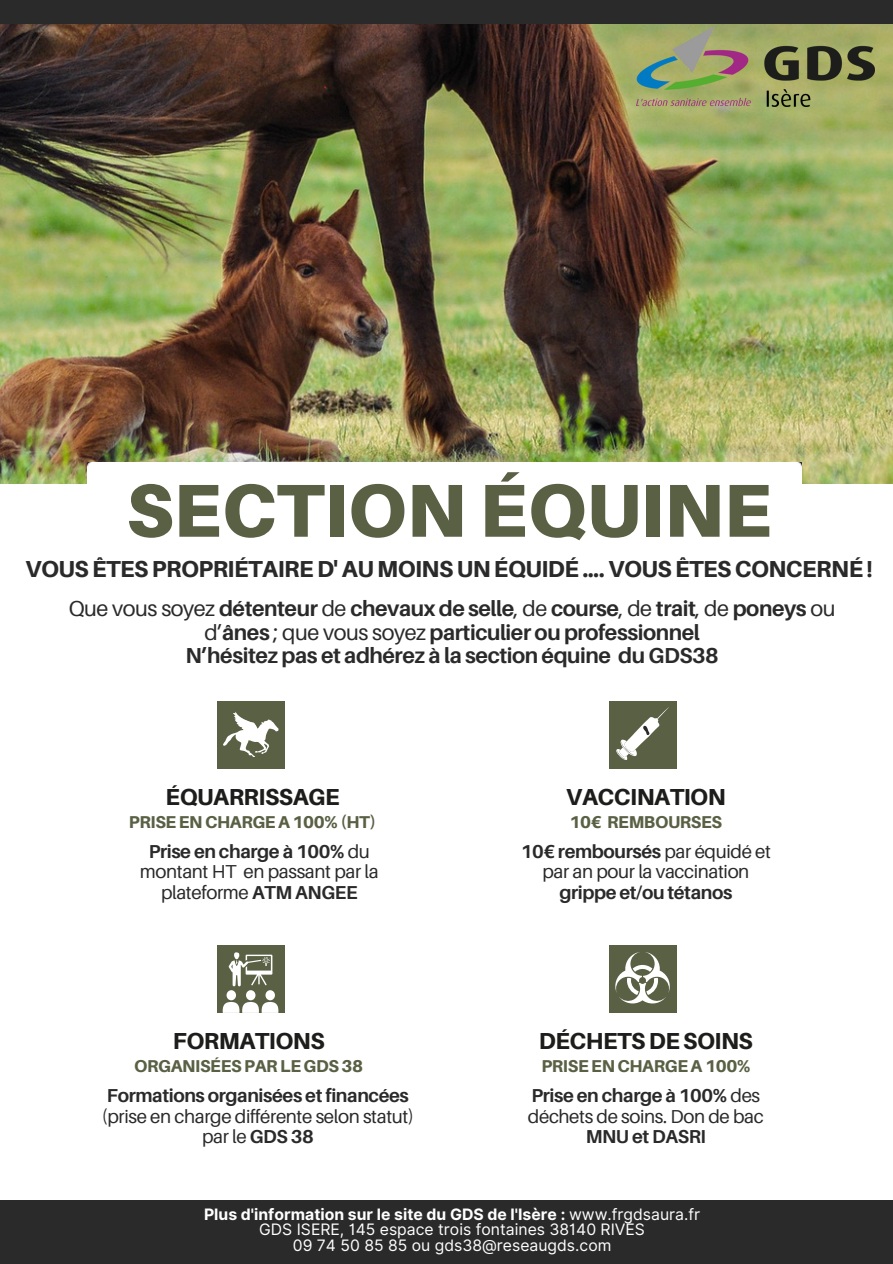
<style>
.page{position:relative;width:893px;height:1264px;background:#fff}
.page>*{position:absolute;margin:0;border:0;box-sizing:border-box;transform-origin:0 0}
.t1{font:900 75px "Aileron";color:#596044}
.t2{font:800 23.1px "Aileron";letter-spacing:-.02em;color:#2a2a2a}
.t3{font:800 23.1px "Aileron";letter-spacing:-.02em;color:#1d1d1b}
.t4{font:700 21.6px/23.7px "Aileron";letter-spacing:-.02em;color:#2a2a2a;text-align:center}
.t5{font:18.75px/20.2px "Aileron";letter-spacing:-.02em;color:#2a2a2a;text-align:center}
.t6{font:700 18.75px/20.2px "Aileron";letter-spacing:-.02em;color:#2a2a2a;text-align:center}
.t7{font:800 17.1px "Aileron";letter-spacing:-.02em;color:#596044}
.t8{font:15.75px "Inter";color:#fff}
.t9{font:700 15.75px "Inter";color:#fff}
.s1{font-weight:400}
.s2{font-weight:700}
</style>
<div class="page">
<img style="left:0;top:23px;width:892px;height:460px">
<div style="left:0;top:0;width:892px;height:23px;background:#2a2a2a"></div>
<img style="left:88px;top:462px;width:713px;height:21px">
<div style="left:217px;top:701px;width:68px;height:67px;background:#596044"></div>
<svg style="left:223px;top:712px;width:55px;height:44px"></svg>
<div style="left:608px;top:701px;width:68px;height:67px;background:#596044"></div>
<svg style="left:616px;top:708px;width:52px;height:52px"></svg>
<div style="left:217px;top:944px;width:68px;height:68px;background:#596044"></div>
<div style="left:246px;top:990px;width:9px;height:10px;background:#fff;border-radius:50%"></div>
<div style="left:226px;top:990px;width:10px;height:10px;background:#fff;border-radius:50%"></div>
<svg style="left:222px;top:1002px;width:56px;height:10px"></svg>
<div style="left:265px;top:990px;width:10px;height:10px;background:#fff;border-radius:50%"></div>
<svg style="left:228px;top:952px;width:44px;height:34px"></svg>
<div style="left:608px;top:945px;width:68px;height:67px;background:#596044"></div>
<svg style="left:615px;top:952px;width:55px;height:52px"></svg>
<div style="left:0;top:1200px;width:892px;height:63px;background:#2a2a2a"></div>
<img style="left:636px;top:27px;width:238px;height:80px">
<p class="t1" style="left:126px;top:464px;width:646px">SECTION ÉQUINE</p>
<p class="t2" style="left:25px;top:554px;width:849px">VOUS ÊTES PROPRIÉTAIRE D' AU MOINS UN ÉQUIDÉ .... VOUS ÊTES CONCERNÉ !</p>
<p class="t4" style="left:69px;top:596px;width:768px"><span class="s1">Que vous soyez</span> détenteur <span class="s1">de</span> chevaux de selle<span class="s1">, de</span> course<span class="s1">, de</span> trait<span class="s1">, de</span> poneys <span class="s1">ou d’</span>ânes <span class="s1">; que vous soyez</span> particulier ou professionnel</p>
<p class="t4" style="left:185px;top:643px;width:535px">N’hésitez pas et adhérez à la section équine du GDS38</p>
<p class="t3" style="left:166px;top:782px;width:175px">ÉQUARRISSAGE</p>
<p class="t7" style="left:129px;top:811px;width:249px">PRISE EN CHARGE A 100% (HT)</p>
<p class="t5" style="left:140px;top:841px;width:240px"><span class="s2">Prise en charge à 100%</span> du montant HT en passant par la plateforme <span class="s2">ATM ANGEE</span></p>
<p class="t5" style="left:520px;top:841px;width:252px"><span class="s2">10€ remboursés</span> par équidé et par an pour la vaccination <span class="s2">grippe et/ou tétanos</span></p>
<p class="t3" style="left:566px;top:782px;width:161px">VACCINATION</p>
<p class="t7" style="left:569px;top:811px;width:154px">10€ REMBOURSES</p>
<p class="t3" style="left:539px;top:1026px;width:215px">DÉCHETS DE SOINS</p>
<p class="t7" style="left:541px;top:1055px;width:210px">PRISE EN CHARGE A 100%</p>
<p class="t3" style="left:173px;top:1026px;width:153px">FORMATIONS</p>
<p class="t7" style="left:134px;top:1055px;width:230px">ORGANISÉES PAR LE GDS 38</p>
<p class="t5" style="left:102px;top:1085px;width:313px"><span class="s2">Formations organisées et financées </span>(prise en charge différente selon statut) par le <span class="s2">GDS 38</span></p>
<p class="t6" style="left:528px;top:1085px;width:237px">Prise en charge à 100% <span class="s1">des déchets de soins. Don de bac<br></span>MNU et DASRI</p>
<p class="t9" style="left:204px;top:1204px;width:497px">Plus d'information sur le site du GDS de l'Isère : <span class="s1">www.frgdsaura.fr</span></p>
<p class="t8" style="left:259px;top:1220px;width:387px">GDS ISERE, 145 espace trois fontaines 38140 RIVES</p>
<p class="t8" style="left:293px;top:1235px;width:320px">09 74 50 85 85 ou gds38@reseaugds.com</p>
</div>
